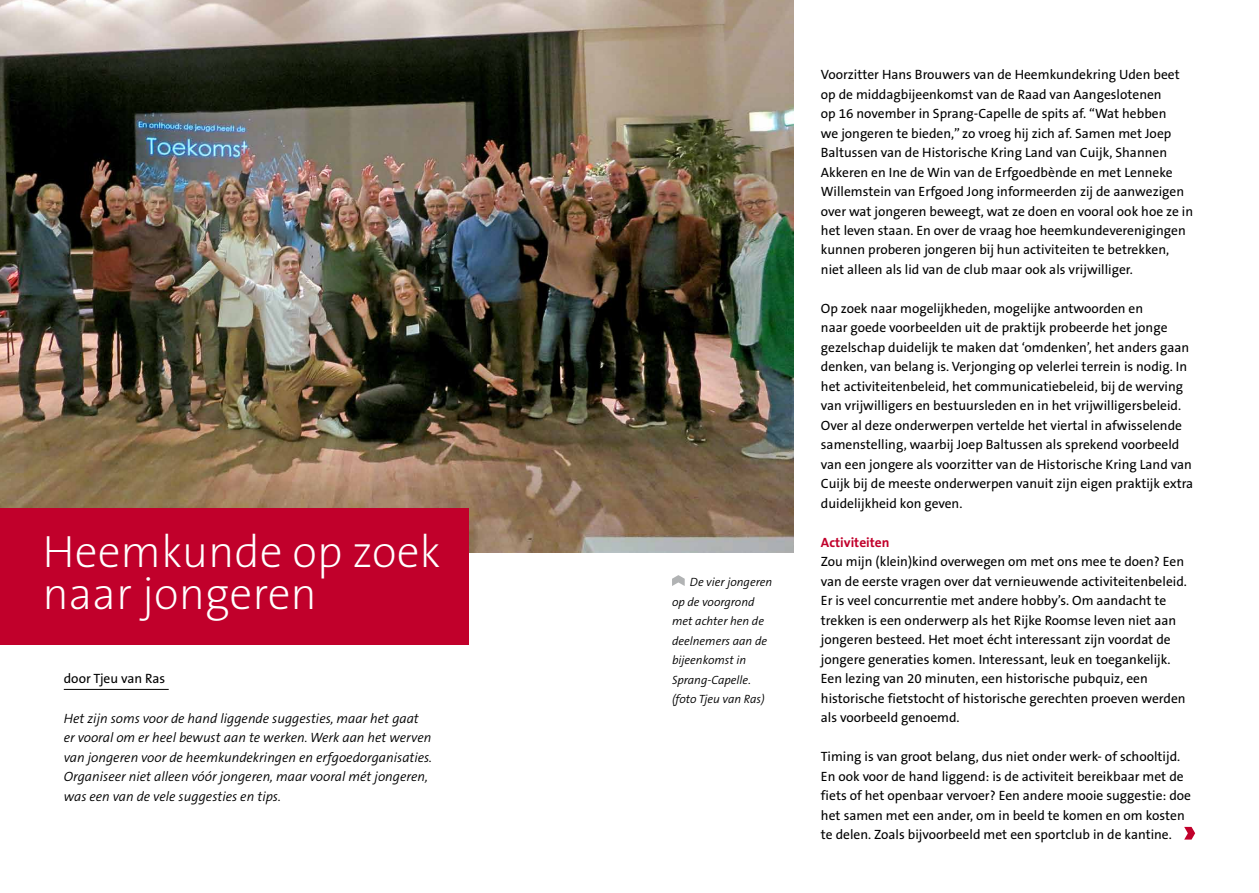
<style>
.page{position:relative;width:1259px;height:893px;background:#fff}
.page>*{position:absolute;margin:0;border:0;box-sizing:border-box;transform-origin:0 0}
.t1{font:200 45.6px/41.8px "The Sans B2";color:#fff}
.t2{font:13.5px/19.5px "The Sans B5 Plain";color:#000}
.t3{font:italic 300 13.5px/19.5px "The Sans B4";color:#000}
.t4{font:700 13.5px "The Sans B7";color:#c1002b}
.t5{font:italic 300 12px/19.5px "The Sans B4";color:#000}
</style>
<div class="page">
<hr style="left:64px;top:689px;width:105px;height:1px;background:#000">
<svg style="left:1184px;top:827px;width:11px;height:13px"></svg>
<img style="left:0;top:0;width:794px;height:553px">
<svg style="left:672px;top:575px;width:13px;height:11px"></svg>
<div style="left:0;top:508px;width:468px;height:136px;background:#c1002b"></div>
<h1 class="t1" style="left:43px;top:532px;width:400px">Heemkunde op zoek naar jongeren</h1>
<p class="t2" style="left:64px;top:670px;width:103px">door Tjeu van Ras</p>
<p class="t3" style="left:64px;top:709px;width:370px">Het zijn soms voor de hand liggende suggesties, maar het gaat er vooral om er heel bewust aan te werken. Werk aan het werven van jongeren voor de heemkundekringen en erfgoedorganisaties.<br>Organiseer niet alleen vóór jongeren, maar vooral mét jongeren, was een van de vele suggesties en tips.</p>
<p class="t5" style="left:672px;top:573px;width:102px;text-indent:18px">De vier jongeren op de voorgrond met achter hen de deelnemers aan de bijeenkomst in<br>Sprang-Capelle. (foto Tjeu van Ras)</p>
<p class="t2" style="left:821px;top:65px;width:374px">Voorzitter Hans Brouwers van de Heemkundekring Uden beet op de middagbijeenkomst van de Raad van Aangeslotenen<br>op 16 november in Sprang-Capelle de spits af. “Wat hebben<br>we jongeren te bieden,” zo vroeg hij zich af. Samen met Joep Baltussen van de Historische Kring Land van Cuijk, Shannen Akkeren en Ine de Win van de Erfgoedbènde en met Lenneke Willemstein van Erfgoed Jong informeerden zij de aanwezigen over wat jongeren beweegt, wat ze doen en vooral ook hoe ze in het leven staan. En over de vraag hoe heemkundeverenigingen kunnen proberen jongeren bij hun activiteiten te betrekken, niet alleen als lid van de club maar ook als vrijwilliger.</p>
<p class="t2" style="left:821px;top:299px;width:374px">Op zoek naar mogelijkheden, mogelijke antwoorden en<br>naar goede voorbeelden uit de praktijk probeerde het jonge gezelschap duidelijk te maken dat ‘omdenken’, het anders gaan denken, van belang is. Verjonging op velerlei terrein is nodig. In het activiteitenbeleid, het communicatiebeleid, bij de werving van vrijwilligers en bestuursleden en in het vrijwilligersbeleid.<br>Over al deze onderwerpen vertelde het viertal in afwisselende samenstelling, waarbij Joep Baltussen als sprekend voorbeeld van een jongere als voorzitter van de Historische Kring Land van Cuijk bij de meeste onderwerpen vanuit zijn eigen praktijk extra duidelijkheid kon geven.</p>
<p class="t4" style="left:821px;top:535px;width:70px">Activiteiten</p>
<p class="t2" style="left:821px;top:553px;width:367px">Zou mijn (klein)kind overwegen om met ons mee te doen? Een van de eerste vragen over dat vernieuwende activiteitenbeleid.<br>Er is veel concurrentie met andere hobby’s. Om aandacht te trekken is een onderwerp als het Rijke Roomse leven niet aan jongeren besteed. Het moet écht interessant zijn voordat de jongere generaties komen. Interessant, leuk en toegankelijk.<br>Een lezing van 20 minuten, een historische pubquiz, een historische fietstocht of historische gerechten proeven werden als voorbeeld genoemd.</p>
<p class="t2" style="left:821px;top:748px;width:372px">Timing is van groot belang, dus niet onder werk- of schooltijd.<br>En ook voor de hand liggend: is de activiteit bereikbaar met de fiets of het openbaar vervoer? Een andere mooie suggestie: doe het samen met een ander, om in beeld te komen en om kosten te delen. Zoals bijvoorbeeld met een sportclub in de kantine.</p>
</div>
